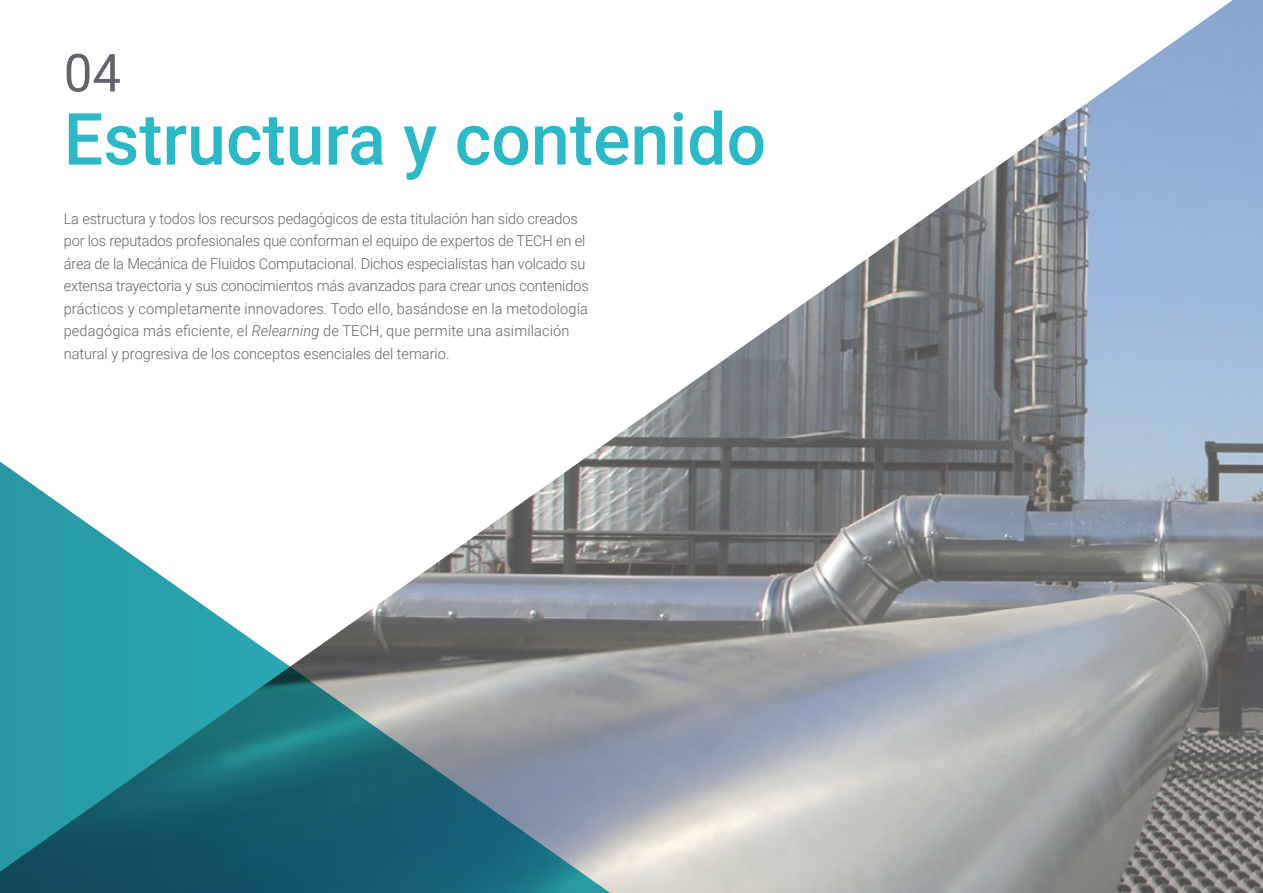
<style>
.page{position:relative;width:1263px;height:893px;background:#fff}
.page>*{position:absolute;margin:0;border:0;box-sizing:border-box;transform-origin:0 0}
.t1{font:500 72px "Roboto";color:#2db8c5}
.t2{font:52.5px "Roboto";color:#61646a}
.t3{font:300 15px/22.5px "Roboto";letter-spacing:-.01em;color:#61646a}
.s1{font-style:italic}
</style>
<div class="page">
<img style="left:602px;top:0;width:661px;height:893px">
<svg style="left:0;top:446px;width:640px;height:447px"></svg>
<h2 class="t2" style="left:64px;top:36px;width:59px">04</h2>
<h1 class="t1" style="left:64px;top:89px;width:704px">Estructura y contenido</h1>
<p class="t3" style="left:64px;top:207px;width:526px">La estructura y todos los recursos pedagógicos de esta titulación han sido creados por los reputados profesionales que conforman el equipo de expertos de TECH en el área de la Mecánica de Fluidos Computacional. Dichos especialistas han volcado su extensa trayectoria y sus conocimientos más avanzados para crear unos contenidos prácticos y completamente innovadores. Todo ello, basándose en la metodología pedagógica más eficiente, el <span class="s1">Relearning</span> de TECH, que permite una asimilación natural y progresiva de los conceptos esenciales del temario.</p>
</div>
